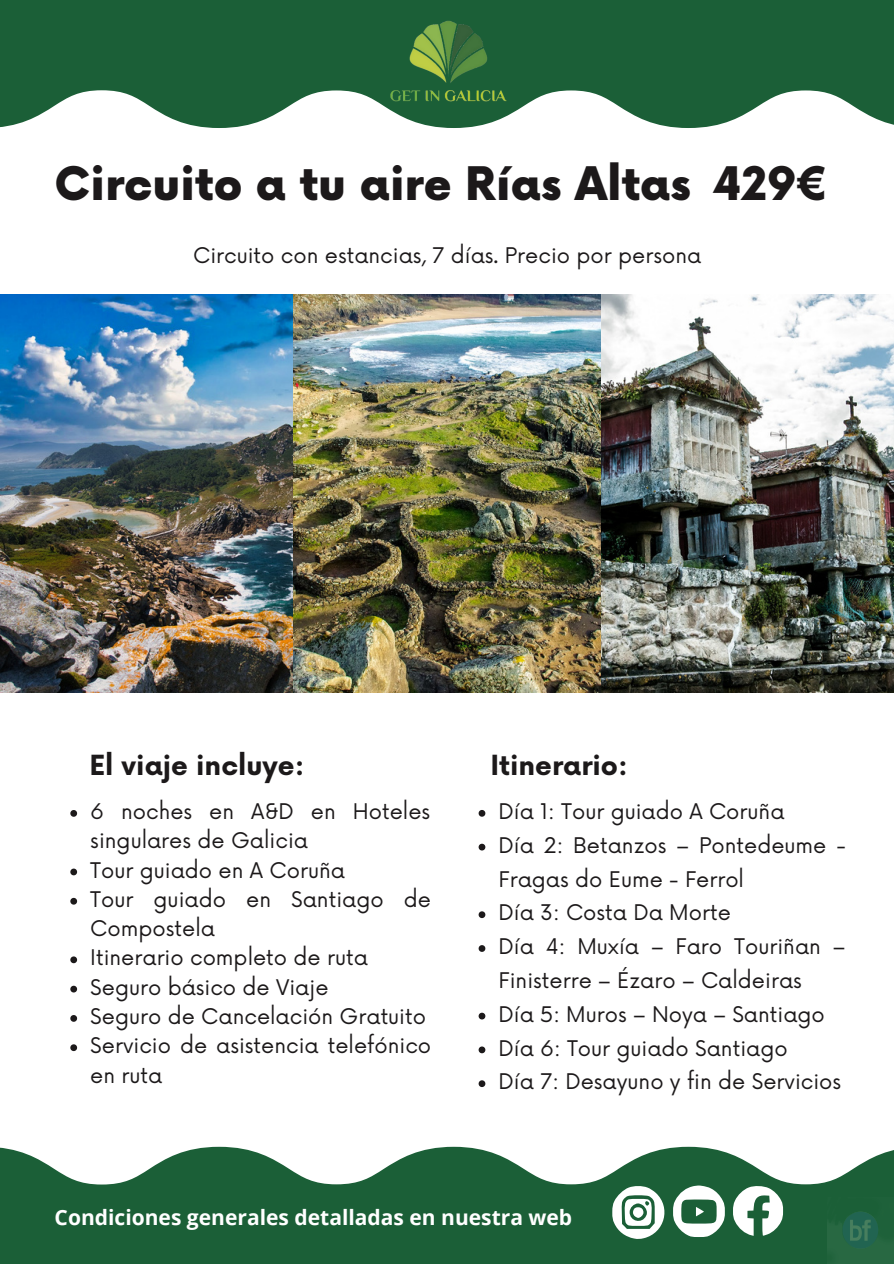
<style>
.page{position:relative;width:894px;height:1264px;background:#fff}
.page>*{position:absolute;margin:0;border:0;box-sizing:border-box;transform-origin:0 0}
.t1{font:900 45px "Now";color:#1c191a}
.t2{font:700 27px "Now";color:#1c191a}
.t3{font:21px/29.2px "Now";color:#1c191a}
.t4{font:700 21px "Open Sans";color:#fff}
</style>
<div class="page">
<svg style="left:0;top:0;width:893px;height:128px;fill:#1b5f37"></svg>
<img style="left:0;top:295px;width:893px;height:397px">
<svg style="left:0;top:1146px;width:893px;height:117px;fill:#1b5f37"></svg>
<svg style="left:732px;top:1185px;width:50px;height:50px"></svg>
<svg style="left:612px;top:1185px;width:112px;height:54px"></svg>
<img style="left:383px;top:1px;width:128px;height:127px">
<svg style="left:478px;top:810px;width:7px;height:6px"></svg>
<svg style="left:478px;top:843px;width:7px;height:7px"></svg>
<svg style="left:478px;top:911px;width:7px;height:7px"></svg>
<svg style="left:478px;top:945px;width:7px;height:6px"></svg>
<svg style="left:478px;top:1012px;width:7px;height:7px"></svg>
<svg style="left:478px;top:1046px;width:7px;height:7px"></svg>
<svg style="left:478px;top:1080px;width:7px;height:7px"></svg>
<svg style="left:70px;top:810px;width:7px;height:6px"></svg>
<svg style="left:70px;top:868px;width:7px;height:7px"></svg>
<svg style="left:70px;top:897px;width:7px;height:7px"></svg>
<svg style="left:70px;top:956px;width:7px;height:7px"></svg>
<svg style="left:70px;top:985px;width:7px;height:7px"></svg>
<svg style="left:70px;top:1015px;width:7px;height:6px"></svg>
<svg style="left:70px;top:1044px;width:7px;height:7px"></svg>
<img style="left:826px;top:1196px;width:67px;height:67px">
<h1 class="t1" style="left:55px;top:159px;width:637px">Circuito a tu aire Rías Altas</h1>
<h1 class="t1" style="left:712px;top:160px;width:118px">429€</h1>
<p class="t3" style="left:193px;top:241px;width:509px">Circuito con estancias, 7 días. Precio por persona</p>
<p class="t2" style="left:89px;top:751px;width:216px">El viaje incluye:</p>
<p class="t2" style="left:490px;top:751px;width:139px">Itinerario:</p>
<p class="t3" style="left:498px;top:795px;width:348px;line-height:33.8px">Día 1: Tour guiado A Coruña<br>Día 2: Betanzos – Pontedeume -<br>Fragas do Eume - Ferrol<br>Día 3: Costa Da Morte<br>Día 4: Muxía – Faro Touriñan –<br>Finisterre – Ézaro – Caldeiras<br>Día 5: Muros – Noya – Santiago<br>Día 6: Tour guiado Santiago<br>Día 7: Desayuno y fin de Servicios</p>
<p class="t3" style="left:90px;top:797px;width:342px">6 noches en A&amp;D en Hoteles singulares de Galicia<br>Tour guiado en A Coruña<br>Tour guiado en Santiago de<br>Compostela<br>Itinerario completo de ruta<br>Seguro básico de Viaje<br>Seguro de Cancelación Gratuito<br>Servicio de asistencia telefónico en ruta</p>
<p class="t4" style="left:55px;top:1202px;width:519px">Condiciones generales detalladas en nuestra web</p>
</div>
